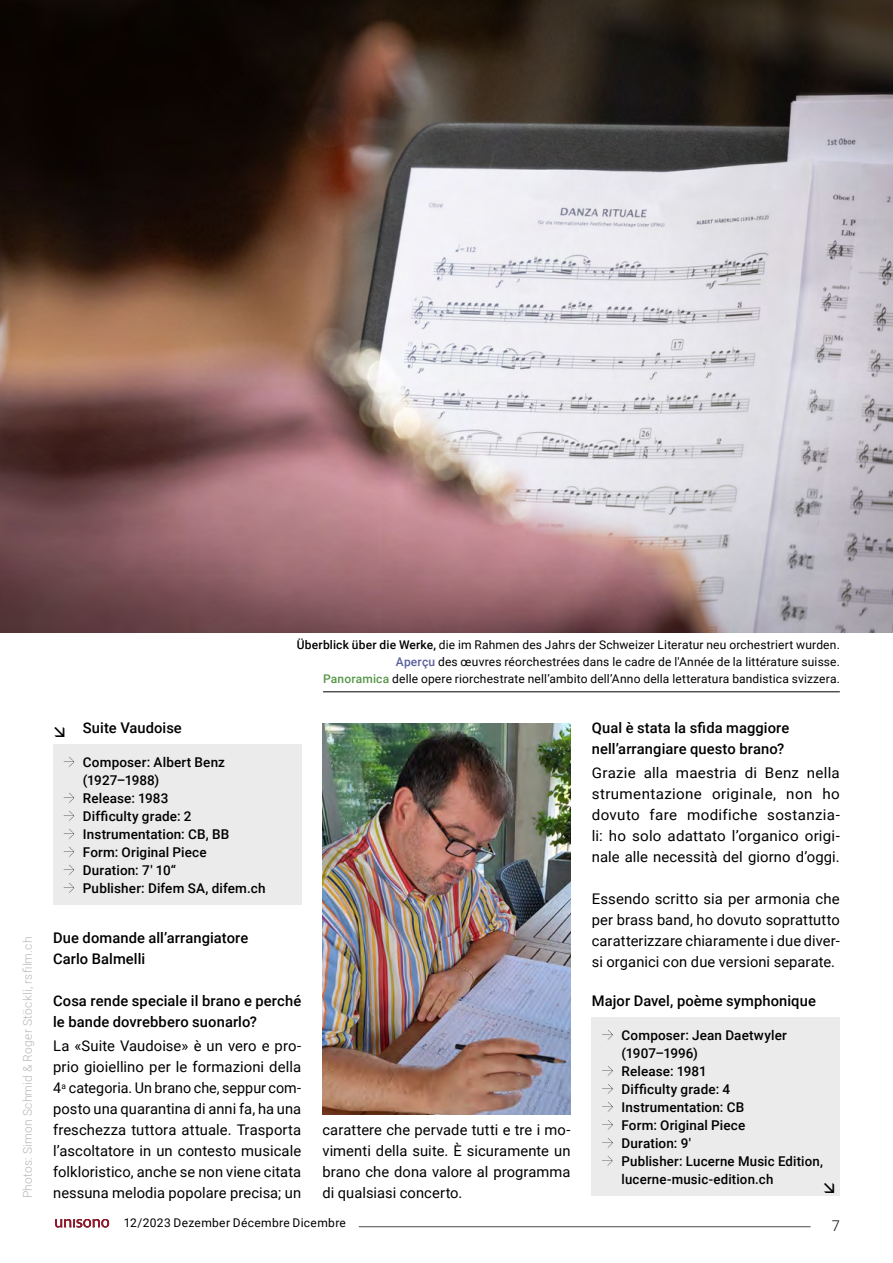
<style>
.page{position:relative;width:893px;height:1263px;background:#fff}
.page>*{position:absolute;margin:0;border:0;box-sizing:border-box;transform-origin:0 0}
.DE_Grundtext_ohne_Einzug{font:14.7px/21px "Roboto";letter-spacing:.005em;color:#000;text-align:justify}
.DE_Zwischentitel{font:500 14.7px/21px "Roboto";letter-spacing:.005em;color:#000}
.t1{font:300 14.7px "Roboto";color:#000}
.t2{font:500 13.5px/18px "Roboto";letter-spacing:.01em;color:#000}
.FR_Legende_unten{font:12px "Roboto";letter-spacing:.015em;color:#000}
.DE_Legende_ohne_Linie_re{font:12px "Roboto";letter-spacing:.015em;color:#000}
.FR_Legende_ohne_Linie_re{font:12px "Roboto";letter-spacing:.015em;color:#000}
.DE_Bildquelle_mehrere_Bilder{font:300 12px "Roboto";letter-spacing:.025em;color:#b6b6b6}
.s1{font-weight:500}
.s2{font-weight:500;color:#5a619d}
.s3{font-weight:500;color:#589749}
</style>
<div class="page">
<hr style="left:359px;top:1226px;width:481px;height:1px;background:#484848">
<div style="left:811px;top:1223px;width:50px;height:6px;background:#fff"></div>
<svg style="left:55px;top:1219px;width:54px;height:8px"></svg>
<div style="left:53px;top:744px;width:248px;height:53px;background:#ebebeb"></div>
<div style="left:53px;top:780px;width:248px;height:35px;background:#ebebeb"></div>
<div style="left:53px;top:798px;width:248px;height:35px;background:#ebebeb"></div>
<div style="left:53px;top:816px;width:248px;height:35px;background:#ebebeb"></div>
<div style="left:53px;top:834px;width:248px;height:35px;background:#ebebeb"></div>
<div style="left:53px;top:852px;width:248px;height:35px;background:#ebebeb"></div>
<div style="left:53px;top:870px;width:248px;height:35px;background:#ebebeb"></div>
<div style="left:592px;top:1017px;width:248px;height:53px;background:#ebebeb"></div>
<div style="left:592px;top:1053px;width:248px;height:35px;background:#ebebeb"></div>
<div style="left:592px;top:1071px;width:248px;height:35px;background:#ebebeb"></div>
<div style="left:592px;top:1089px;width:248px;height:35px;background:#ebebeb"></div>
<div style="left:592px;top:1107px;width:248px;height:35px;background:#ebebeb"></div>
<div style="left:592px;top:1125px;width:248px;height:35px;background:#ebebeb"></div>
<div style="left:592px;top:1143px;width:248px;height:53px;background:#ebebeb"></div>
<img style="left:322px;top:724px;width:249px;height:390px">
<img style="left:0;top:0;width:893px;height:632px">
<hr style="left:323px;top:691px;width:517px;height:1px;background:#000">
<p class="DE_Bildquelle_mehrere_Bilder" style="left:19px;top:1198px;width:263px;rotate:-90deg">Photos: Simon Schmid &amp; Roger Stöckli, rsfilm.ch</p>
<p class="DE_Legende_ohne_Linie_re" style="left:297px;top:636px;width:544px"><span class="s1">Überblick über die Werke,</span> die im Rahmen des Jahrs der Schweizer Literatur neu orchestriert wurden.</p>
<p class="FR_Legende_ohne_Linie_re" style="left:396px;top:653px;width:446px"><span class="s2">Aperçu</span> des œuvres réorchestrées dans le cadre de l'Année de la littérature suisse.</p>
<h2 class="DE_Zwischentitel" style="left:83px;top:717px;width:100px">Suite Vaudoise</h2>
<p class="t2" style="left:83px;top:753px;width:144px">Composer: Albert Benz (1927–1988)</p>
<p class="t2" style="left:83px;top:789px;width:87px">Release: 1983</p>
<p class="t2" style="left:83px;top:807px;width:110px">Difficulty grade: 2</p>
<p class="t2" style="left:83px;top:825px;width:148px">Instrumentation: CB, BB</p>
<p class="t2" style="left:83px;top:843px;width:125px">Form: Original Piece</p>
<p class="t2" style="left:83px;top:861px;width:95px">Duration: 7′ 10“</p>
<p class="t2" style="left:83px;top:879px;width:184px">Publisher: Difem SA, difem.ch</p>
<h2 class="DE_Zwischentitel" style="left:53px;top:927px;width:197px">Due domande all’arrangiatore<br>Carlo Balmelli</h2>
<h2 class="DE_Zwischentitel" style="left:53px;top:990px;width:250px">Cosa rende speciale il brano e perché le bande dovrebbero suonarlo?</h2>
<p class="DE_Grundtext_ohne_Einzug" style="left:53px;top:1035px;width:250px">La «Suite Vaudoise» è un vero e pro&shy;prio gioiellino per le formazioni della 4<sup>a</sup> categoria. Un brano che, seppur com&shy;posto una quarantina di anni fa, ha una freschezza tuttora attuale. Trasporta l’ascoltatore in un contesto musicale folkloristico, anche se non viene citata nessuna melodia popolare precisa; un</p>
<p class="FR_Legende_unten" style="left:323px;top:670px;width:518px"><span class="s3">Panoramica</span> delle opere riorchestrate nell’ambito dell’Anno della letteratura bandistica svizzera.</p>
<p class="DE_Grundtext_ohne_Einzug" style="left:322px;top:1119px;width:250px">carattere che pervade tutti e tre i mo&shy;vimenti della suite. È sicuramente un brano che dona valore al programma di qualsiasi concerto.</p>
<h2 class="DE_Zwischentitel" style="left:592px;top:717px;width:199px">Qual è stata la sfida maggiore nell’arrangiare questo brano?</h2>
<p class="DE_Grundtext_ohne_Einzug" style="left:592px;top:762px;width:250px">Grazie alla maestria di Benz nella strumentazione originale, non ho dovuto fare modifiche sostanzia&shy;li: ho solo adattato l’organico origi&shy;nale alle necessità del giorno d’oggi.</p>
<p class="DE_Grundtext_ohne_Einzug" style="left:592px;top:888px;width:250px">Essendo scritto sia per armonia che per brass band, ho dovuto soprattutto caratterizzare chiaramente i due diver&shy;si organici con due versioni separate.</p>
<h2 class="DE_Zwischentitel" style="left:592px;top:990px;width:226px">Major Davel, poème symphonique</h2>
<p class="t2" style="left:621px;top:1026px;width:167px">Composer: Jean Daetwyler (1907–1996)</p>
<p class="t2" style="left:621px;top:1062px;width:87px">Release: 1981</p>
<p class="t2" style="left:621px;top:1080px;width:110px">Difficulty grade: 4</p>
<p class="t2" style="left:621px;top:1098px;width:124px">Instrumentation: CB</p>
<p class="t2" style="left:621px;top:1116px;width:125px">Form: Original Piece</p>
<p class="t2" style="left:621px;top:1134px;width:71px">Duration: 9′</p>
<p class="t2" style="left:621px;top:1152px;width:203px">Publisher: Lucerne Music Edition, lucerne-music-edition.ch</p>
<p class="FR_Legende_unten" style="left:124px;top:1214px;width:224px">12/2023 Dezember Décembre Dicembre</p>
<p class="t1" style="left:832px;top:1216px;width:10px">7</p>
</div>
